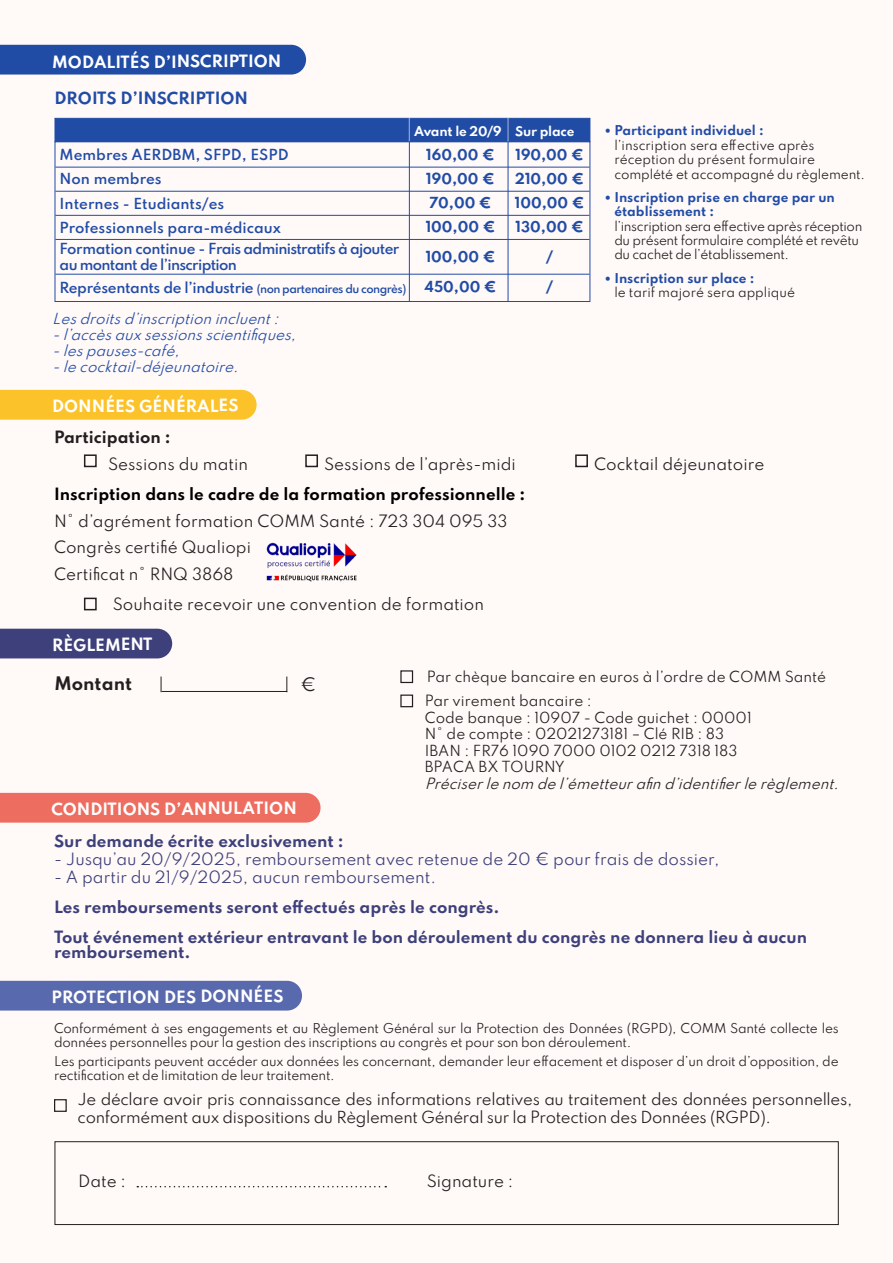
<style>
.page{position:relative;width:893px;height:1263px;background:#fff9f8}
.page>*{position:absolute;margin:0;border:0;box-sizing:border-box;transform-origin:0 0}
.t1{font:700 16.5px "Spartan";color:#231f20}
.t2{font:16.5px "Spartan";color:#231f20}
.t3{font:15px "Spartan";color:#231f20}
.t4{font:700 15px/15px "Spartan";color:#3d407a}
.t5{font:15px "Spartan";color:#3d407a}
.t6{font:700 15px "Spartan";letter-spacing:-.005em;color:#fff}
.t7{font:700 15px "Spartan";color:#000}
.t8{font:700 15px "Spartan";color:#214ca6}
.t9{font:700 15px "Spartan";color:#231f20}
.t10{font:14.7px/17.7px "Spartan";letter-spacing:-.02em;color:#231f20}
.t11{font:13.5px/16.5px "Spartan";color:#231f20}
.t12{font:italic 13.5px "Spartan";color:#214ca6}
.t13{font:600 13.5px "Spartan";color:#214ca6}
.t14{font:700 13.5px "Spartan";color:#214ca6}
.t15{font:600 13.5px/16.2px "Spartan";letter-spacing:-.05em;color:#214ca6}
.t16{font:italic 13.5px "Spartan";color:#231f20}
.t17{font:600 13.5px "Spartan";letter-spacing:-.025em;color:#214ca6}
.t18{font:12px/14.4px "Spartan";letter-spacing:-.02em;color:#231f20}
.t19{font:12px/14.4px "Spartan";color:#231f20}
.t20{font:700 12px "Spartan";letter-spacing:-.02em;color:#fff}
.s1{font-size:10.5px}
.s2{font-weight:700;color:#214ca6}
</style>
<div class="page">
<div style="left:0;top:45px;width:306px;height:30px;background:#214ca6"></div>
<div style="left:0;top:390px;width:257px;height:30px;background:#fcc229"></div>
<div style="left:0;top:629px;width:172px;height:29px;background:#3d407a"></div>
<hr style="left:162px;top:691px;width:125px;height:1px;background:#231f20">
<svg style="left:161px;top:676px;width:1px;height:16px"></svg>
<svg style="left:286px;top:676px;width:1px;height:15px"></svg>
<div style="left:55px;top:118px;width:535px;height:24px;background:#214ca6;border:1px solid #214ca6"></div>
<div style="left:55px;top:141px;width:535px;height:161px;border:1px solid #214ca6"></div>
<svg style="left:409px;top:118px;width:1px;height:23px"></svg>
<svg style="left:508px;top:118px;width:1px;height:23px"></svg>
<hr style="left:409px;top:141px;width:1px;height:161px;background:#214ca6">
<hr style="left:508px;top:141px;width:1px;height:160px;background:#214ca6">
<hr style="left:55px;top:167px;width:534px;height:1px;background:#214ca6">
<hr style="left:55px;top:215px;width:534px;height:1px;background:#214ca6">
<hr style="left:55px;top:191px;width:534px;height:1px;background:#214ca6">
<hr style="left:55px;top:239px;width:534px;height:1px;background:#214ca6">
<hr style="left:55px;top:274px;width:534px;height:1px;background:#214ca6">
<img style="left:266px;top:542px;width:91px;height:40px">
<div style="left:0;top:981px;width:302px;height:29px;background:#5969ad"></div>
<div style="left:0;top:793px;width:321px;height:30px;background:#ed6e61"></div>
<svg style="left:137px;top:1186px;width:249px;height:1px"></svg>
<div style="left:55px;top:1141px;width:784px;height:84px;border:1px solid #231f20"></div>
<div style="left:84px;top:454px;width:13px;height:13px;border:2px solid #231f20"></div>
<div style="left:84px;top:598px;width:13px;height:12px;border:2px solid #231f20"></div>
<div style="left:305px;top:454px;width:13px;height:13px;border:2px solid #231f20"></div>
<div style="left:575px;top:454px;width:13px;height:13px;border:2px solid #231f20"></div>
<div style="left:400px;top:670px;width:13px;height:13px;border:1px solid #231f20"></div>
<div style="left:400px;top:694px;width:13px;height:13px;border:1px solid #231f20"></div>
<div style="left:54px;top:1099px;width:13px;height:13px;border:1px solid #231f20"></div>
<p class="t6" style="left:52px;top:50px;width:231px">MODALITÉS D’INSCRIPTION</p>
<p class="t8" style="left:55px;top:87px;width:195px">DROITS D’INSCRIPTION</p>
<p class="t13" style="left:60px;top:144px;width:231px">Membres AERDBM, SFPD, ESPD</p>
<p class="t13" style="left:60px;top:168px;width:104px">Non membres</p>
<p class="t13" style="left:60px;top:193px;width:166px">Internes - Etudiants/es</p>
<p class="t13" style="left:60px;top:217px;width:223px">Professionnels para-médicaux</p>
<p class="t15" style="left:60px;top:240px;width:341px">Formation continue - Frais administratifs à ajouter au montant de l’inscription</p>
<p class="t17" style="left:60px;top:277px;width:348px">Représentants de l’industrie <span class="s1">(non partenaires du congrès)</span></p>
<p class="t12" style="left:52px;top:308px;width:233px">Lesdroitsd’inscriptionincluent:</p>
<p class="t12" style="left:52px;top:324px;width:250px">-l’accèsauxsessionsscientifiques,</p>
<p class="t12" style="left:52px;top:340px;width:134px">-lespauses-café,</p>
<p class="t12" style="left:52px;top:357px;width:193px">-lecocktail-déjeunatoire.</p>
<p class="t6" style="left:52px;top:394px;width:188px">DONNÉES GÉNÉRALES</p>
<p class="t20" style="left:414px;top:121px;width:89px">Avant le 20/9</p>
<p class="t20" style="left:515px;top:121px;width:61px">Sur place</p>
<p class="t14" style="left:426px;top:144px;width:70px">160,00 €</p>
<p class="t14" style="left:515px;top:144px;width:70px">190,00 €</p>
<p class="t14" style="left:426px;top:168px;width:70px">190,00 €</p>
<p class="t14" style="left:515px;top:168px;width:70px">210,00 €</p>
<p class="t14" style="left:429px;top:192px;width:64px">70,00 €</p>
<p class="t14" style="left:515px;top:192px;width:71px">100,00 €</p>
<p class="t14" style="left:426px;top:216px;width:71px">100,00 €</p>
<p class="t14" style="left:516px;top:216px;width:69px">130,00 €</p>
<p class="t14" style="left:546px;top:246px;width:8px">/</p>
<p class="t14" style="left:426px;top:246px;width:71px">100,00 €</p>
<p class="t14" style="left:424px;top:276px;width:74px">450,00 €</p>
<p class="t14" style="left:546px;top:276px;width:8px">/</p>
<p class="t19" style="left:614px;top:123px;width:252px;text-indent:-9px"><span class="s2">• Participant individuel :<br></span>l’inscription sera effective après réception du présent formulaire complété et accompagné du règlement.</p>
<p class="t18" style="left:614px;top:189px;width:250px;text-indent:-9px"><span class="s2">• Inscription prise en charge par un établissement :<br></span>l’inscription sera effective après réception du présent formulaire complété et revêtu du cachet de l’établissement.</p>
<p class="t19" style="left:614px;top:270px;width:182px;text-indent:-9px"><span class="s2">• Inscription sur place :<br></span>le tarif majoré sera appliqué</p>
<p class="t9" style="left:54px;top:425px;width:118px">Participation :</p>
<p class="t3" style="left:108px;top:452px;width:142px">Sessions du matin</p>
<p class="t3" style="left:324px;top:452px;width:193px">Sessions de l’après-midi</p>
<p class="t3" style="left:594px;top:452px;width:172px">Cocktail déjeunatoire</p>
<p class="t7" style="left:54px;top:483px;width:473px">Inscription dans le cadre de la formation professionnelle :</p>
<p class="t3" style="left:54px;top:510px;width:455px">N° d’agrément formation COMM Santé : 723 304 095 33</p>
<p class="t3" style="left:54px;top:536px;width:199px">Congrès certifié Qualiopi</p>
<p class="t3" style="left:54px;top:563px;width:181px">Certificat n° RNQ 3868</p>
<p class="t3" style="left:113px;top:592px;width:373px">Souhaite recevoir une convention de formation</p>
<p class="t6" style="left:52px;top:633px;width:102px">RÈGLEMENT</p>
<p class="t1" style="left:55px;top:670px;width:79px">Montant</p>
<p class="t2" style="left:300px;top:672px;width:18px">€</p>
<p class="t11" style="left:427px;top:668px;width:401px">Par chèque bancaire en euros à l’ordre de COMM Santé</p>
<p class="t11" style="left:425px;top:692px;width:328px">Par virement bancaire :<br>Code banque : 10907 - Code guichet : 00001<br>N° de compte : 02021273181 – Clé RIB : 83<br>IBAN : FR76 1090 7000 0102 0212 7318 183<br>BPACA BX TOURNY</p>
<p class="t16" style="left:425px;top:773px;width:420px">Préciserlenom del’émetteurafind’identifierlerèglement.</p>
<p class="t6" style="left:51px;top:797px;width:247px">CONDITIONS D’ANNULATION</p>
<p class="t4" style="left:54px;top:833px;width:291px">Sur demande écrite exclusivement :</p>
<p class="t5" style="left:54px;top:848px;width:667px">- Jusqu’au 20/9/2025, remboursement avec retenue de 20 € pour frais de dossier,</p>
<p class="t5" style="left:54px;top:866px;width:384px">- A partir du 21/9/2025, aucun remboursement.</p>
<p class="t4" style="left:54px;top:899px;width:447px">Les remboursements seront effectués après le congrès.</p>
<p class="t4" style="left:54px;top:929px;width:755px">Tout événement extérieur entravant le bon déroulement du congrès ne donnera lieu à aucun remboursement.</p>
<p class="t6" style="left:51px;top:985px;width:234px">PROTECTION DES DONNÉES</p>
<p class="t18" style="left:54px;top:1020px;width:786px">Conformément à ses engagements et au Règlement Général sur la Protection des Données (RGPD), COMM Santé collecte les données personnelles pour la gestion des inscriptions au congrès et pour son bon déroulement.</p>
<p class="t18" style="left:54px;top:1053px;width:786px">Les participants peuvent accéder aux données les concernant, demander leur effacement et disposer d’un droit d’opposition, de rectification et de limitation de leur traitement.</p>
<p class="t10" style="left:78px;top:1090px;width:776px">Je déclare avoir pris connaissance des informations relatives au traitement des données personnelles, conformément aux dispositions du Règlement Général sur la Protection des Données (RGPD).</p>
<p class="t3" style="left:78px;top:1170px;width:49px">Date :</p>
<p class="t3" style="left:427px;top:1170px;width:88px">Signature :</p>
</div>
